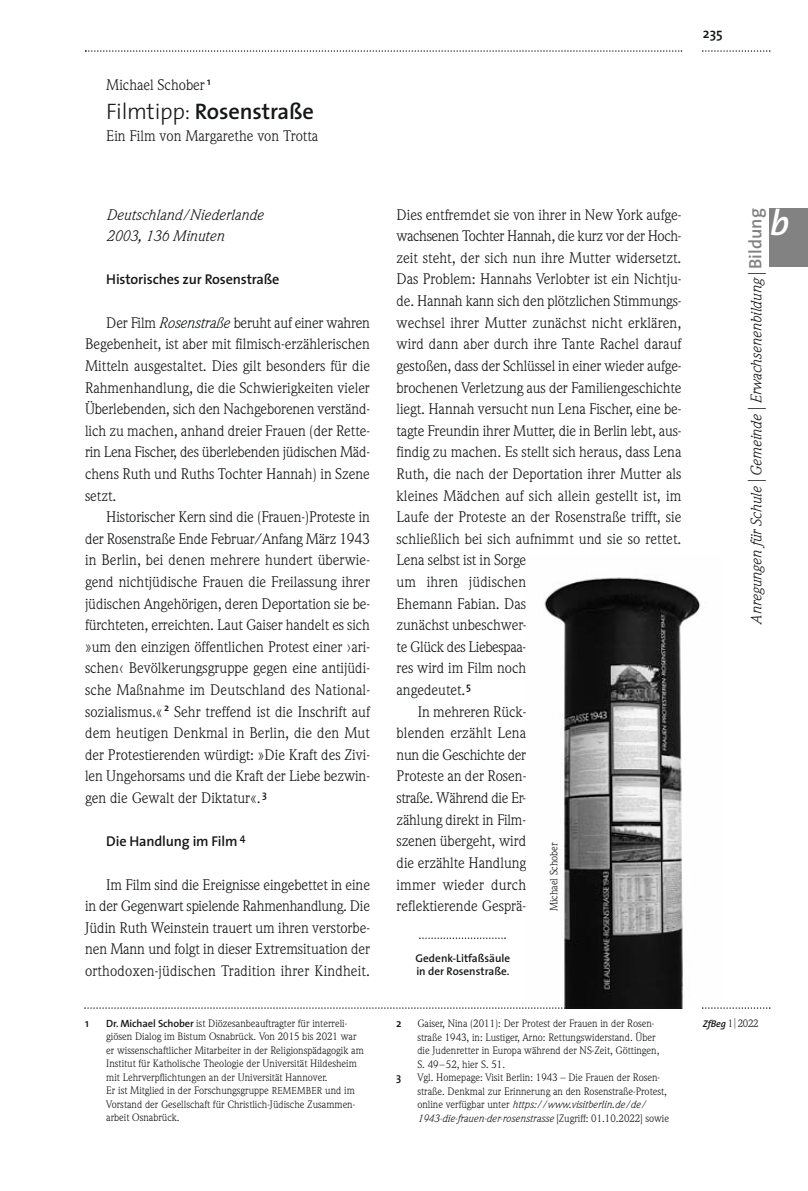
<style>
.page{position:relative;width:808px;height:1191px;background:#fff}
.page>*{position:absolute;margin:0;border:0;box-sizing:border-box;transform-origin:0 0}
.t1{font:italic 600 36px "The Sans";color:#fff}
.t2{font:600 22.5px "The Sans";letter-spacing:-.005em;color:#151616}
.t3{font:15px/21.6px "Weidemann";color:#151616;text-align:justify}
.t4{font:italic 15px/21.6px "Weidemann";color:#151616}
.t5{font:15px "Weidemann";letter-spacing:-.025em;color:#151616}
.t6{font:15px "Weidemann";letter-spacing:-.02em;color:#151616}
.t7{font:600 14.25px "The Sans";letter-spacing:-.01em;color:#151616}
.t8{font:600 14.1px "The Sans";color:#151616}
.t9{font:600 11.25px/13.5px "The Sans";color:#151616}
.t10{font:10.5px/13.5px "Weidemann";color:#151616}
.t11{font:italic 600 9.75px "The Sans";letter-spacing:-.01em;color:#151616}
.s1{font-weight:300}
.s2{font-style:italic}
.s3{font-family:"The Sans";font-weight:600}
.s4{font-size:9.75px}
.s5{font-family:"The Sans";font-weight:200;font-style:normal;font-size:18px}
.s6{font-family:"The Sans";font-weight:600;font-style:normal;font-size:18px;color:#818281}
.s7{font-family:"Weidemann";font-weight:400;font-style:normal;font-size:10.5px}
.s8{font-weight:200;font-style:normal;font-size:10.5px}
</style>
<div class="page">
<img style="left:544px;top:577px;width:157px;height:431px">
<svg style="left:85px;top:50px;width:597px;height:2px"></svg>
<svg style="left:84px;top:1007px;width:598px;height:1px"></svg>
<svg style="left:702px;top:1007px;width:68px;height:1px"></svg>
<svg style="left:702px;top:50px;width:68px;height:2px"></svg>
<div style="left:770px;top:208px;width:38px;height:59px;background:#818281"></div>
<svg style="left:419px;top:937px;width:87px;height:2px"></svg>
<p class="t3" style="left:106px;top:75px;width:106px">Michael Schober <sup>1</sup></p>
<h2 class="t2" style="left:106px;top:102px;width:209px"><span class="s1">Filmtipp:</span> Rosenstraße</h2>
<p class="t3" style="left:106px;top:126px;width:213px">Ein Film von Margarethe von Trotta</p>
<p class="t8" style="left:703px;top:28px;width:22px">235</p>
<p class="t4" style="left:106px;top:205px;width:158px">Deutschland/Niederlande<br>2003, 136 Minuten</p>
<p class="t7" style="left:106px;top:274px;width:175px">Historisches zur Rosenstraße</p>
<p class="t3" style="left:85px;top:313px;width:286px;text-indent:21px">Der Film <span class="s2">Rosenstraße</span> beruht auf einer wahren Begebenheit, ist aber mit filmisch-erzählerischen Mitteln ausgestaltet. Dies gilt besonders für die Rahmenhandlung, die die Schwierigkeiten vieler Überlebenden, sich den Nachgeborenen verständ&shy;lich zu machen, anhand dreier Frauen (der Rette&shy;rin Lena Fischer, des überlebenden jüdischen Mäd&shy;chens Ruth und Ruths Tochter Hannah) in Szene setzt.</p>
<p class="t3" style="left:85px;top:507px;width:286px;text-indent:21px">Historischer Kern sind die (Frauen-)Proteste in der Rosenstraße Ende Februar/Anfang März 1943 in Berlin, bei denen mehrere hundert überwie&shy;gend nichtjüdische Frauen die Freilassung ihrer jüdischen Angehörigen, deren Deportation sie be&shy;fürchteten, erreichten. Laut Gaiser handelt es sich »um den einzigen öffentlichen Protest einer ›ari&shy;schen‹ Bevölkerungsgruppe gegen eine antijüdi&shy;sche Maßnahme im Deutschland des Natio nal&shy;sozialismus.« <sup>2</sup> Sehr treffend ist die Inschrift auf dem heutigen Denkmal in Berlin, die den Mut der Protestierenden würdigt: »Die Kraft des Zivi&shy;len Ungehorsams und die Kraft der Liebe bezwin&shy;gen die Gewalt der Diktatur«. <sup>3</sup></p>
<p class="t7" style="left:106px;top:836px;width:141px">Die Handlung im Film <sup>4</sup></p>
<p class="t3" style="left:85px;top:875px;width:286px;text-indent:21px">Im Film sind die Ereignisse eingebettet in eine in der Gegenwart spielende Rahmenhandlung. Die Jüdin Ruth Weinstein trauert um ihren verstorbe&shy;nen Mann und folgt in dieser Extremsituation der orthodoxen-jüdischen Tradition ihrer Kindheit.</p>
<p class="t3" style="left:396px;top:205px;width:286px">Dies entfremdet sie von ihrer in New York aufge-</p>
<p class="t5" style="left:396px;top:230px;width:286px">wachsenen Tochter Hannah, die kurz vor der Hoch-</p>
<p class="t3" style="left:396px;top:248px;width:286px">zeit steht, der sich nun ihre Mutter widersetzt.</p>
<p class="t3" style="left:396px;top:270px;width:286px">Das Problem: Hannahs Verlobter ist ein Nichtju-</p>
<p class="t3" style="left:396px;top:291px;width:286px">de. Hannah kann sich den plötzlichen Stimmungs-</p>
<p class="t3" style="left:396px;top:313px;width:286px">wechsel ihrer Mutter zunächst nicht erklären,</p>
<p class="t3" style="left:396px;top:335px;width:286px">wird dann aber durch ihre Tante Rachel darauf</p>
<p class="t3" style="left:396px;top:356px;width:286px">gestoßen, dass der Schlüssel in einer wieder aufge-</p>
<p class="t3" style="left:396px;top:378px;width:286px">brochenen Verletzung aus der Familiengeschichte</p>
<p class="t3" style="left:396px;top:399px;width:286px">liegt. Hannah versucht nun Lena Fischer, eine be-</p>
<p class="t3" style="left:396px;top:421px;width:286px">tagte Freundin ihrer Mutter, die in Berlin lebt, aus-</p>
<p class="t3" style="left:396px;top:443px;width:286px">findig zu machen. Es stellt sich heraus, dass Lena</p>
<p class="t3" style="left:396px;top:464px;width:286px">Ruth, die nach der Deportation ihrer Mutter als</p>
<p class="t3" style="left:396px;top:486px;width:286px">kleines Mädchen auf sich allein gestellt ist, im</p>
<p class="t3" style="left:396px;top:507px;width:286px">Laufe der Proteste an der Rosenstraße trifft, sie</p>
<p class="t3" style="left:396px;top:529px;width:286px">schließlich bei sich aufnimmt und sie so rettet.</p>
<p class="t3" style="left:396px;top:551px;width:131px">Lena selbst ist in Sorge</p>
<p class="t3" style="left:396px;top:572px;width:131px">um ihren jüdischen</p>
<p class="t3" style="left:396px;top:594px;width:131px">Ehemann Fabian. Das</p>
<p class="t3" style="left:396px;top:615px;width:131px">zunächst unbeschwer-</p>
<p class="t6" style="left:396px;top:641px;width:131px">te Glück des Liebespaa-</p>
<p class="t3" style="left:396px;top:659px;width:131px">res wird im Film noch</p>
<p class="t3" style="left:396px;top:680px;width:76px">angedeutet.<sup>5</sup></p>
<p class="t3" style="left:418px;top:702px;width:110px">In mehreren Rück-</p>
<p class="t3" style="left:396px;top:723px;width:131px">blenden erzählt Lena</p>
<p class="t6" style="left:396px;top:749px;width:131px">nun die Geschichte der</p>
<p class="t3" style="left:396px;top:767px;width:131px">Proteste an der Rosen-</p>
<p class="t5" style="left:396px;top:792px;width:131px">straße. Während die Er-</p>
<p class="t3" style="left:396px;top:810px;width:131px">zählung direkt in Film-</p>
<p class="t3" style="left:396px;top:831px;width:131px">szenen übergeht, wird</p>
<p class="t3" style="left:396px;top:853px;width:131px">die erzählte Handlung</p>
<p class="t3" style="left:396px;top:875px;width:131px">immer wieder durch</p>
<p class="t3" style="left:396px;top:896px;width:131px">reflektierende Gesprä-</p>
<p class="t10" style="left:548px;top:911px;width:70px;rotate:-90deg">Michael Schober</p>
<p class="t9" style="left:416px;top:952px;width:96px">Gedenk-Litfaßsäule in der Rosenstraße.</p>
<p class="t9" style="left:85px;top:1017px;width:5px">1</p>
<p class="t10" style="left:106px;top:1017px;width:259px"><span class="s3">Dr. Michael Schober</span> ist Diözesanbeauftragter für interreli&shy;giösen Dialog im Bistum Osnabrück. Von 2015 bis 2021 war er wissenschaftlicher Mitarbeiter in der Religionspädagogik am Institut für Katholische Theologie der Universität Hildesheim mit Lehrverpflichtungen an der Universität Hannover.<br>Er ist Mitglied in der Forschungsgruppe <span class="s4">REMEMBER</span> und im Vorstand der Gesellschaft für Christlich-Jüdische Zusammen&shy;arbeit Osnabrück.</p>
<p class="t9" style="left:396px;top:1017px;width:7px">2</p>
<p class="t10" style="left:417px;top:1017px;width:244px">Gaiser, Nina (2011): Der Protest der Frauen in der Rosen&shy;straße 1943, in: Lustiger, Arno: Rettungswiderstand. Über die Judenretter in Europa während der NS-Zeit, Göttingen, S. 49–52, hier S. 51.</p>
<p class="t9" style="left:396px;top:1071px;width:7px">3</p>
<p class="t10" style="left:417px;top:1071px;width:253px">Vgl. Homepage: Visit Berlin: 1943 – Die Frauen der Rosen&shy;straße. Denkmal zur Erinnerung an den Rosenstraße-Protest, online verfügbar unter <span class="s2">https://www.visitberlin.de/de/ 1943-die-frauen-der-rosenstrasse</span> [Zugriff: 01.10.2022] sowie</p>
<p class="t4" style="left:747px;top:624px;width:417px;rotate:-90deg">Anregungen für Schule <span class="s5">|</span>Gemeinde <span class="s5">|</span>Erwachsenenbildung <span class="s5">|</span><span class="s6">Bildung</span></p>
<h1 class="t1" style="left:770px;top:209px;width:21px">b</h1>
<p class="t11" style="left:703px;top:1019px;width:57px">ZfBeg <span class="s7">1</span><span class="s8">|</span><span class="s7">2022</span></p>
</div>
